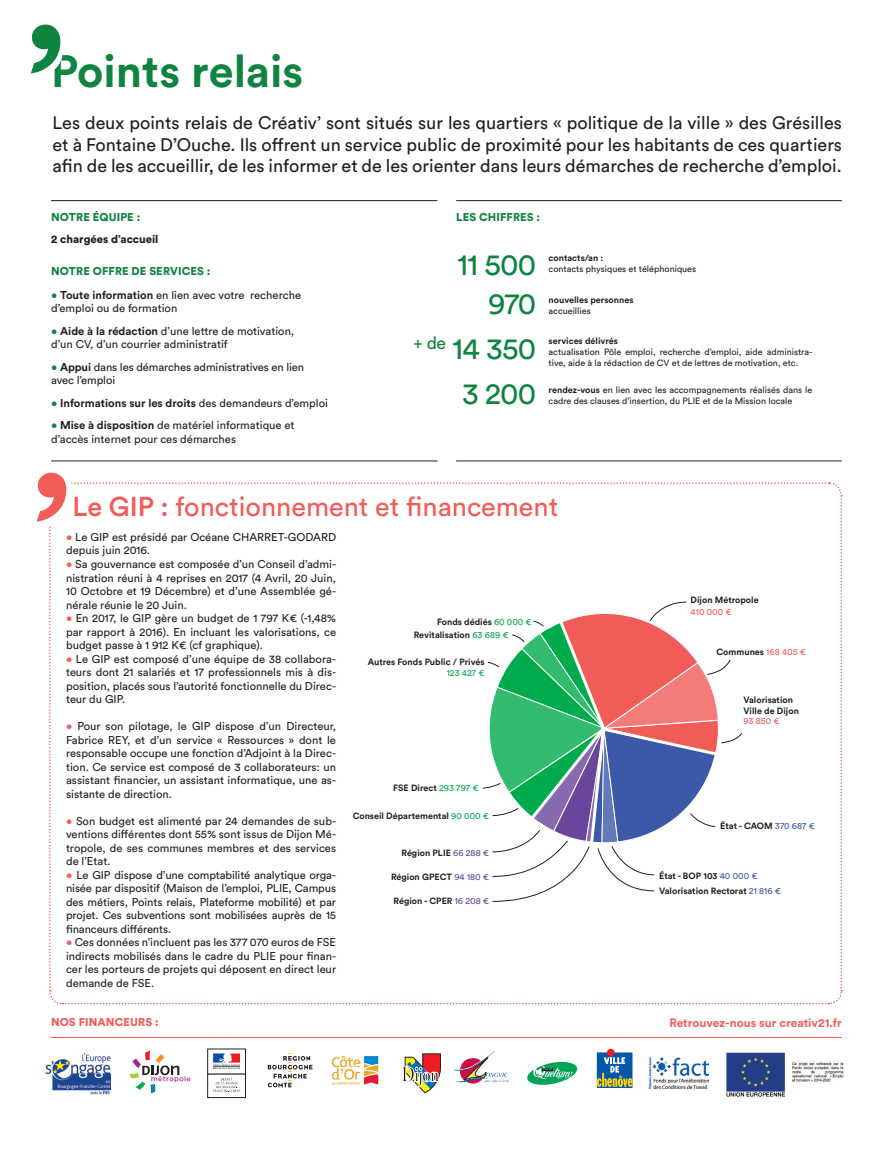
<style>
.page{position:relative;width:893px;height:1149px;background:#fff}
.page>*{position:absolute;margin:0;border:0;box-sizing:border-box;transform-origin:0 0}
.t1{font:700 45px "Circular Std";color:#0f8441}
.t2{font:30px/39px "Circular Std";letter-spacing:-.02em;color:#0f8441;text-align:right}
.t3{font:27px "Circular Std";color:#f15c59}
.t4{font:18px/21.6px "Circular Std";color:#231f20;text-align:justify}
.t5{font:700 12px "Circular Std";color:#f15c59}
.t6{font:11.25px/13.5px "Circular Std";color:#231f20;text-align:justify}
.t7{font:700 11.25px "Circular Std";color:#231f20}
.t8{font:900 11.25px "Circular Std";letter-spacing:.01em;color:#0f8441}
.t9{font:900 11.25px "Circular Std";color:#231f20}
.t10{font:900 11.25px "Circular Std";letter-spacing:.01em;color:#f15c59}
.t11{font:700 9px/15.5px "Circular Std";color:#231f20}
.t12{font:9px/10.8px "Circular Std";color:#231f20}
.t13{font:9px "Circular Std";color:#f15c59}
.t14{font:9px "Circular Std";color:#00ab4d}
.s1{color:#0f8441}
.s2{font-weight:700}
.s3{font-weight:400;color:#0f8441}
.s4{font-weight:400}
.s5{font-weight:500}
.s6{color:#f15c59}
.s7{font-weight:400;color:#00ab4d}
.s8{font-weight:400;color:#68469c}
.s9{font-weight:400;color:#f15c59}
.s10{font-weight:400;color:#3c59a7}
</style>
<div class="page">
<svg style="left:402px;top:1053px;width:39px;height:40px"></svg>
<div style="left:207px;top:1048px;width:39px;height:25px;border:1px solid #231f20"></div>
<div style="left:207px;top:1073px;width:39px;height:24px;border:1px solid #231f20"></div>
<svg style="left:213px;top:1077px;width:27px;height:14px"></svg>
<svg style="left:213px;top:1053px;width:27px;height:16px"></svg>
<svg style="left:268px;top:1053px;width:44px;height:33px"></svg>
<svg style="left:332px;top:1056px;width:47px;height:29px"></svg>
<svg style="left:454px;top:1051px;width:55px;height:33px"></svg>
<svg style="left:527px;top:1061px;width:51px;height:24px"></svg>
<div style="left:597px;top:1052px;width:35px;height:35px;background:#0157a8"></div>
<svg style="left:597px;top:1056px;width:36px;height:30px"></svg>
<svg style="left:607px;top:1048px;width:8px;height:7px"></svg>
<img style="left:719px;top:1037px;width:67px;height:60px">
<img style="left:792px;top:1062px;width:52px;height:20px">
<svg style="left:129px;top:1050px;width:61px;height:43px"></svg>
<hr style="left:51px;top:1036px;width:791px;height:1px;background:#f15c59">
<img style="left:45px;top:1053px;width:66px;height:40px">
<svg style="left:31px;top:25px;width:30px;height:49px"></svg>
<hr style="left:456px;top:200px;width:386px;height:1px;background:#231f20">
<hr style="left:51px;top:200px;width:386px;height:1px;background:#231f20">
<hr style="left:456px;top:460px;width:386px;height:1px;background:#231f20">
<hr style="left:51px;top:460px;width:386px;height:1px;background:#231f20">
<img style="left:648px;top:1057px;width:60px;height:30px">
<svg style="left:36px;top:472px;width:807px;height:532px"></svg>
<h1 class="t1" style="left:51px;top:42px;width:254px">Points relais</h1>
<p class="t4" style="left:52px;top:112px;width:791px">Les deux points relais de Créativ’ sont situés sur les quartiers « politique de la ville » des Grésilles et à Fontaine D’Ouche. Ils offrent un service public de proximité pour les habitants de ces quartiers afin de les accueillir, de les informer et de les orienter dans leurs démarches de recherche d’emploi.</p>
<p class="t8" style="left:51px;top:209px;width:91px">NOTRE ÉQUIPE :</p>
<p class="t9" style="left:51px;top:232px;width:109px">2 chargées d’accueil</p>
<p class="t8" style="left:51px;top:264px;width:161px">NOTRE OFFRE DE SERVICES :</p>
<p class="t6" style="left:51px;top:287px;width:252px"><span class="s1">•</span> <span class="s2">Toute information</span> en lien avec votre recherche d’emploi ou de formation</p>
<p class="t6" style="left:51px;top:323px;width:245px"><span class="s1">•</span> <span class="s2">Aide à la rédaction</span> d’une lettre de motivation, d’un CV, d’un courrier administratif</p>
<p class="t6" style="left:51px;top:359px;width:255px"><span class="s1">•</span> <span class="s2">Appui</span> dans les démarches administratives en lien avec l’emploi</p>
<p class="t7" style="left:51px;top:395px;width:278px"><span class="s3">•</span> Informations sur les droits <span class="s4">des demandeurs d’emploi</span></p>
<p class="t6" style="left:51px;top:418px;width:245px"><span class="s1">•</span> <span class="s2">Mise à disposition</span> de matériel informatique et d’accès internet pour ces démarches</p>
<p class="t8" style="left:456px;top:209px;width:86px">LES CHIFFRES :</p>
<h2 class="t2" style="left:458px;top:244px;width:80px">11 500<br>970</h2>
<h2 class="t2" style="left:413px;top:325px;width:125px;line-height:45px"><sup>+</sup> <sup>de</sup> 14 350<br>3 200</h2>
<p class="t11" style="left:549px;top:250px;width:56px">contacts/an :</p>
<p class="t12" style="left:549px;top:263px;width:149px">contacts physiques et téléphoniques</p>
<p class="t11" style="left:549px;top:291px;width:86px">nouvelles personnes</p>
<p class="t12" style="left:549px;top:305px;width:44px">accueillies</p>
<p class="t11" style="left:549px;top:333px;width:71px">services délivrés</p>
<p class="t12" style="left:549px;top:346px;width:265px">actualisation Pôle emploi, recherche d’emploi, aide administra&shy;tive, aide à la rédaction de CV et de lettres de motivation, etc.</p>
<p class="t12" style="left:549px;top:384px;width:265px"><span class="s2">rendez-vous</span> en lien avec les accompagnements réalisés dans le cadre des clauses d’insertion, du PLIE et de la Mission locale</p>
<h3 class="t3" style="left:72px;top:490px;width:487px"><span class="s5">Le GIP :</span> fonctionnement et financement</h3>
<p class="t6" style="left:66px;top:530px;width:272px"><span class="s6">•</span> Le GIP est présidé par Océane CHARRET-GODARD depuis juin 2016.</p>
<p class="t6" style="left:66px;top:557px;width:272px"><span class="s6">•</span> Sa gouvernance est composée d’un Conseil d’admi&shy;nistration réuni à 4 reprises en 2017 (4 Avril, 20 Juin, 10 Octobre et 19 Décembre) et d’une Assemblée gé&shy;nérale réunie le 20 Juin.</p>
<p class="t6" style="left:66px;top:611px;width:272px"><span class="s6">•</span> En 2017, le GIP gère un budget de 1 797 K€ (-1,48% par rapport à 2016). En incluant les valorisations, ce budget passe à 1 912 K€ (cf graphique).</p>
<p class="t6" style="left:66px;top:651px;width:272px"><span class="s6">•</span> Le GIP est composé d’une équipe de 38 collabora&shy;teurs dont 21 salariés et 17 professionnels mis à dis&shy;position, placés sous l’autorité fonctionnelle du Direc&shy;teur du GIP.</p>
<p class="t6" style="left:66px;top:719px;width:272px"><span class="s6">•</span> Pour son pilotage, le GIP dispose d’un Directeur, Fabrice REY, et d’un service « Ressources » dont le responsable occupe une fonction d’Adjoint à la Direc&shy;tion. Ce service est composé de 3 collaborateurs: un assistant financier, un assistant informatique, une as&shy;sistante de direction.</p>
<p class="t6" style="left:66px;top:813px;width:272px"><span class="s6">•</span> Son budget est alimenté par 24 demandes de sub&shy;ventions différentes dont 55% sont issus de Dijon Mé&shy;tropole, de ses communes membres et des services de l’Etat.</p>
<p class="t6" style="left:66px;top:867px;width:272px"><span class="s6">•</span> Le GIP dispose d’une comptabilité analytique orga&shy;nisée par dispositif (Maison de l’emploi, PLIE, Campus des métiers, Points relais, Plateforme mobilité) et par projet. Ces subventions sont mobilisées auprès de 15 financeurs différents.</p>
<p class="t6" style="left:66px;top:935px;width:272px"><span class="s6">•</span> Ces données n’incluent pas les 377 070 euros de FSE indirects mobilisés dans le cadre du PLIE pour finan&shy;cer les porteurs de projets qui déposent en direct leur demande de FSE.</p>
<p class="t11" style="left:437px;top:613px;width:96px">Fonds dédiés <span class="s7">60 000 €</span></p>
<p class="t11" style="left:414px;top:626px;width:96px">Revitalisation <span class="s7">63 689 €</span></p>
<p class="t11" style="left:368px;top:654px;width:118px">Autres Fonds Public / Privés</p>
<p class="t14" style="left:447px;top:667px;width:39px">123 427 €</p>
<p class="t11" style="left:393px;top:779px;width:87px">FSE Direct <span class="s7">293 797 €</span></p>
<p class="t11" style="left:353px;top:807px;width:138px">Conseil Départemental <span class="s7">90 000 €</span></p>
<p class="t11" style="left:401px;top:844px;width:89px">Région PLIE <span class="s8">66 288 €</span></p>
<p class="t11" style="left:391px;top:868px;width:100px">Région GPECT <span class="s8">94 180 €</span></p>
<p class="t11" style="left:394px;top:893px;width:97px">Région - CPER <span class="s8">16 208 €</span></p>
<p class="t11" style="left:691px;top:591px;width:70px">Dijon Métropole</p>
<p class="t13" style="left:691px;top:606px;width:43px">410 000 €</p>
<p class="t11" style="left:716px;top:644px;width:91px">Communes <span class="s9">168 405 €</span></p>
<p class="t11" style="left:743px;top:694px;width:57px;line-height:10.8px">Valorisation<br>Ville de Dijon</p>
<p class="t13" style="left:743px;top:715px;width:38px">93 850 €</p>
<p class="t11" style="left:720px;top:817px;width:96px">État - CAOM <span class="s10">370 687 €</span></p>
<p class="t11" style="left:659px;top:867px;width:123px">État - BOP 103 <span class="s10">40 000 €<br></span>Valorisation Rectorat <span class="s10">21 816 €</span></p>
<p class="t10" style="left:51px;top:1014px;width:109px">NOS FINANCEURS :</p>
<p class="t5" style="left:669px;top:1014px;width:174px">Retrouvez-nous sur creativ21.fr</p>
</div>
